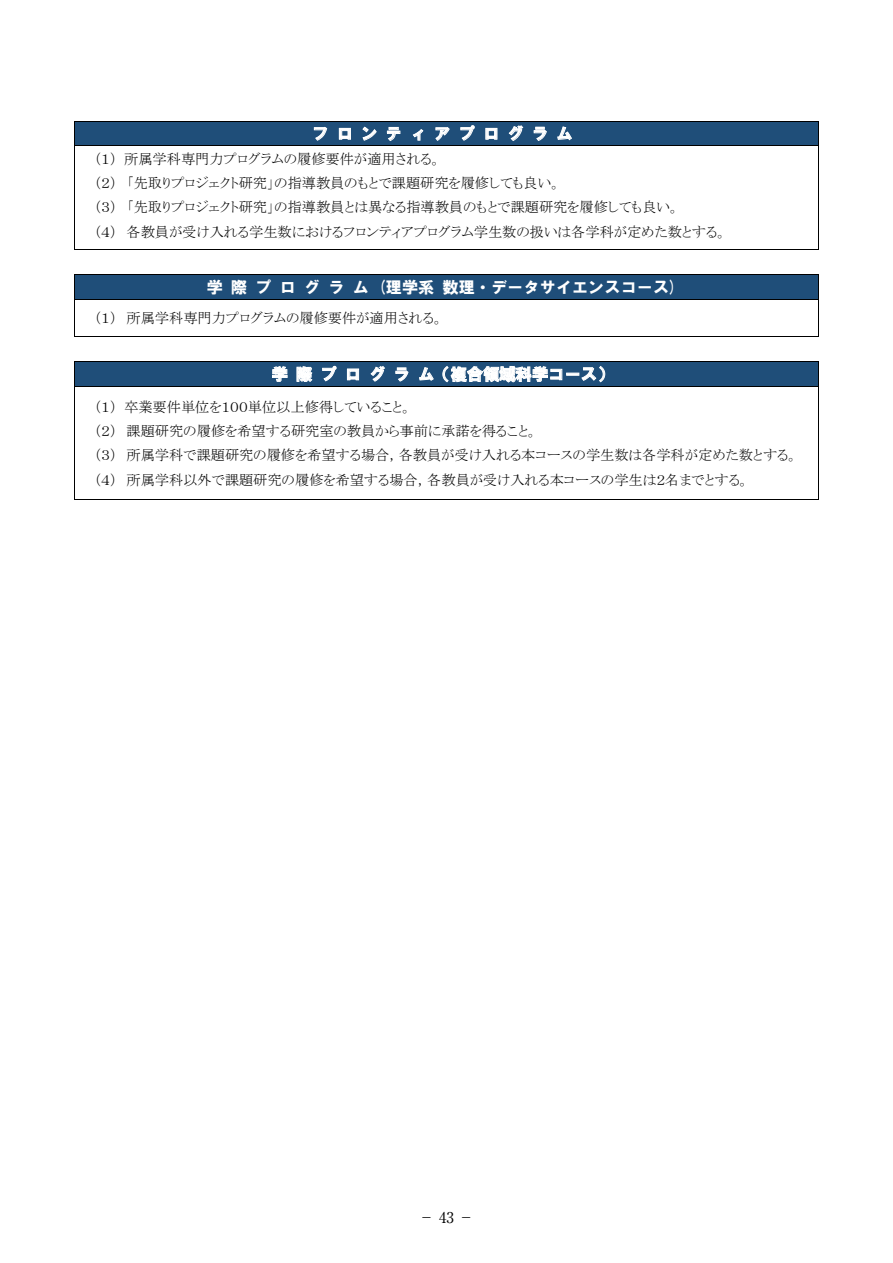
<style>
.page{position:relative;width:893px;height:1263px;background:#fff}
.page>*{position:absolute;margin:0;border:0;box-sizing:border-box;transform-origin:0 0}
.t1{font:16.2px "HGS Soei Kakugothic UB";color:#fff}
.t2{font:16.2px "HGS Soei Kakugothic UB";letter-spacing:.01em;color:#fff}
.t3{font:16.2px "HGS Soei Kakugothic UB";letter-spacing:.5em;color:#fff}
.t4{font:14.85px "Ryumin Pro";color:#000}
.t5{font:14.25px/24.3px "MS P Mincho";color:#000}
</style>
<div class="page">
<div style="left:82px;top:121px;width:729px;height:25px;background:#1f4e79"></div>
<svg style="left:314px;top:127px;width:13px;height:14px"></svg>
<svg style="left:339px;top:128px;width:12px;height:12px"></svg>
<svg style="left:363px;top:127px;width:14px;height:14px"></svg>
<svg style="left:387px;top:127px;width:13px;height:14px"></svg>
<svg style="left:413px;top:129px;width:10px;height:12px"></svg>
<svg style="left:435px;top:127px;width:15px;height:14px"></svg>
<svg style="left:460px;top:125px;width:15px;height:16px"></svg>
<svg style="left:485px;top:128px;width:12px;height:12px"></svg>
<svg style="left:509px;top:125px;width:14px;height:16px"></svg>
<svg style="left:534px;top:127px;width:13px;height:14px"></svg>
<svg style="left:557px;top:127px;width:15px;height:13px"></svg>
<hr style="left:75px;top:121px;width:743px;height:1px;background:#000">
<svg style="left:74px;top:121px;width:1px;height:25px"></svg>
<hr style="left:75px;top:146px;width:743px;height:1px;background:#000">
<svg style="left:818px;top:121px;width:1px;height:25px"></svg>
<hr style="left:74px;top:146px;width:1px;height:103px;background:#000">
<hr style="left:75px;top:249px;width:743px;height:1px;background:#000">
<hr style="left:818px;top:146px;width:1px;height:103px;background:#000">
<div style="left:82px;top:275px;width:729px;height:24px;background:#1f4e79"></div>
<hr style="left:75px;top:274px;width:743px;height:1px;background:#000">
<svg style="left:74px;top:274px;width:1px;height:26px"></svg>
<hr style="left:75px;top:299px;width:743px;height:1px;background:#000">
<svg style="left:818px;top:274px;width:1px;height:26px"></svg>
<hr style="left:74px;top:300px;width:1px;height:36px;background:#000">
<hr style="left:75px;top:336px;width:743px;height:1px;background:#000">
<hr style="left:818px;top:300px;width:1px;height:36px;background:#000">
<div style="left:82px;top:362px;width:729px;height:24px;background:#1f4e79"></div>
<svg style="left:272px;top:366px;width:15px;height:16px"></svg>
<svg style="left:297px;top:366px;width:15px;height:16px"></svg>
<svg style="left:322px;top:366px;width:14px;height:15px"></svg>
<svg style="left:347px;top:369px;width:12px;height:11px"></svg>
<svg style="left:371px;top:366px;width:14px;height:16px"></svg>
<svg style="left:395px;top:367px;width:13px;height:14px"></svg>
<svg style="left:419px;top:367px;width:15px;height:14px"></svg>
<svg style="left:442px;top:366px;width:163px;height:16px"></svg>
<hr style="left:75px;top:361px;width:743px;height:1px;background:#000">
<svg style="left:74px;top:361px;width:1px;height:26px"></svg>
<hr style="left:75px;top:386px;width:743px;height:1px;background:#000">
<svg style="left:818px;top:361px;width:1px;height:26px"></svg>
<hr style="left:74px;top:387px;width:1px;height:112px;background:#000">
<hr style="left:75px;top:499px;width:743px;height:1px;background:#000">
<hr style="left:818px;top:387px;width:1px;height:112px;background:#000">
<p class="t3" style="left:312px;top:125px;width:262px">フロンティアプログラム</p>
<p class="t5" style="left:94px;top:146px;width:634px">（１）所属学科専門力プログラムの履修要件が適用される。<br>（２） 「先取りプロジェクト研究」の指導教員のもとで課題研究を履修しても良い。<br>（３） 「先取りプロジェクト研究」の指導教員とは異なる指導教員のもとで課題研究を履修しても良い。<br>（４） 各教員が受け入れる学生数におけるフロンティアプログラム学生数の扱いは各学科が定めた数とする。</p>
<p class="t1" style="left:207px;top:279px;width:473px">学際プログラム (理学系数理・データサイエンスコース)</p>
<p class="t5" style="left:94px;top:306px;width:351px">（１） 所属学科専門力プログラムの履修要件が適用される。</p>
<p class="t2" style="left:272px;top:366px;width:343px">学際プログラム（複合領域科学コース）</p>
<p class="t5" style="left:94px;top:394px;width:705px">（１）卒業要件単位を１００単位以上修得していること。<br>（２） 課題研究の履修を希望する研究室の教員から事前に承諾を得ること。<br>（３） 所属学科で課題研究の履修を希望する場合，各教員が受け入れる本コースの学生数は各学科が定めた数とする。（４） 所属学科以外で課題研究の履修を希望する場合，各教員が受け入れる本コースの学生は２名までとする。</p>
<p class="t4" style="left:419px;top:1206px;width:56px">− 43 −</p>
</div>
